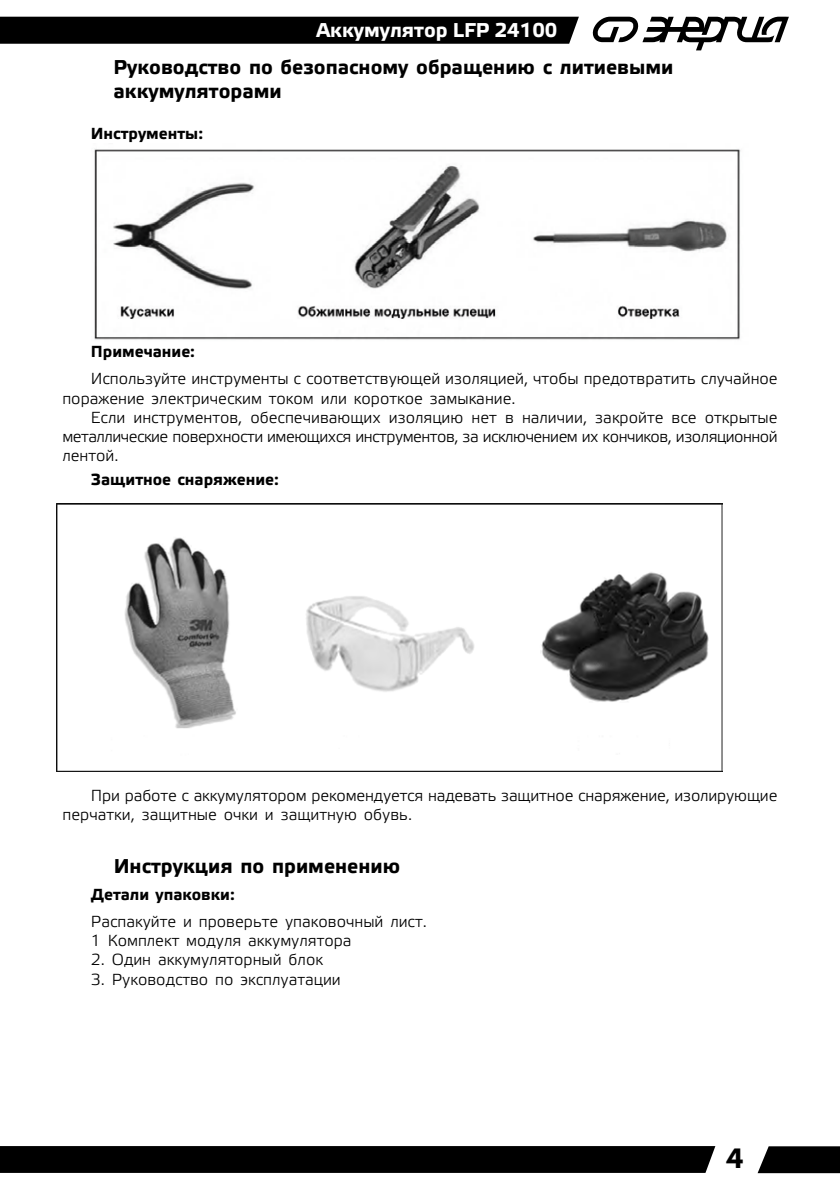
<style>
.page{position:relative;width:840px;height:1191px;background:#fff}
.page>*{position:absolute;margin:0;border:0;box-sizing:border-box;transform-origin:0 0}
.t1{font:700 28px "Etelka Text Pro";color:#000}
.t2{font:700 20px/24px "Etelka Text Pro";color:#000}
.t3{font:700 20px "Etelka Text Pro";color:#fff}
.t4{font:16px/19.2px "Etelka Light Pro";color:#000}
.t5{font:700 16px "Etelka Text Pro";color:#000}
</style>
<div class="page">
<div style="left:0;top:1146px;width:715px;height:26px;background:#000"></div>
<svg style="left:757px;top:1146px;width:82px;height:27px;background:#151515"></svg>
<div style="left:0;top:17px;width:578px;height:27px;background:#000"></div>
<svg style="left:592px;top:17px;width:196px;height:33px"></svg>
<img style="left:94px;top:149px;width:647px;height:191px">
<img style="left:57px;top:503px;width:664px;height:268px">
<p class="t3" style="left:316px;top:19px;width:242px">Аккумулятор LFP 24100</p>
<p class="t2" style="left:113px;top:56px;width:561px">Руководство по безопасному обращению с литиевыми аккумуляторами</p>
<p class="t5" style="left:91px;top:125px;width:114px">Инструменты:</p>
<p class="t5" style="left:91px;top:343px;width:106px">Примечание:</p>
<p class="t4" style="left:62px;top:370px;width:716px;text-indent:28px">Используйте инструменты с соответствующей изоляцией, чтобы предотвратить случайное поражение электрическим током или короткое замыкание.</p>
<p class="t4" style="left:62px;top:409px;width:716px;text-align:justify;text-indent:28px">Если инструментов, обеспечивающих изоляцию нет в наличии, закройте все открытые металлические поверхности имеющихся инструментов, за исключением их кончиков, изоляционной лентой.</p>
<p class="t5" style="left:91px;top:470px;width:189px">Защитное снаряжение:</p>
<p class="t4" style="left:63px;top:787px;width:716px;text-indent:28px">При работе с аккумулятором рекомендуется надевать защитное снаряжение, изолирующие перчатки, защитные очки и защитную обувь.</p>
<p class="t2" style="left:114px;top:855px;width:288px">Инструкция по применению</p>
<p class="t5" style="left:91px;top:885px;width:145px">Детали упаковки:</p>
<p class="t4" style="left:91px;top:913px;width:337px">Распакуйте и проверьте упаковочный лист.<br>1 Комплект модуля аккумулятора</p>
<p class="t4" style="left:91px;top:951px;width:233px">2. Один аккумуляторный блок</p>
<p class="t4" style="left:91px;top:970px;width:251px">3. Руководство по эксплуатации</p>
<h1 class="t1" style="left:725px;top:1142px;width:19px">4</h1>
</div>
